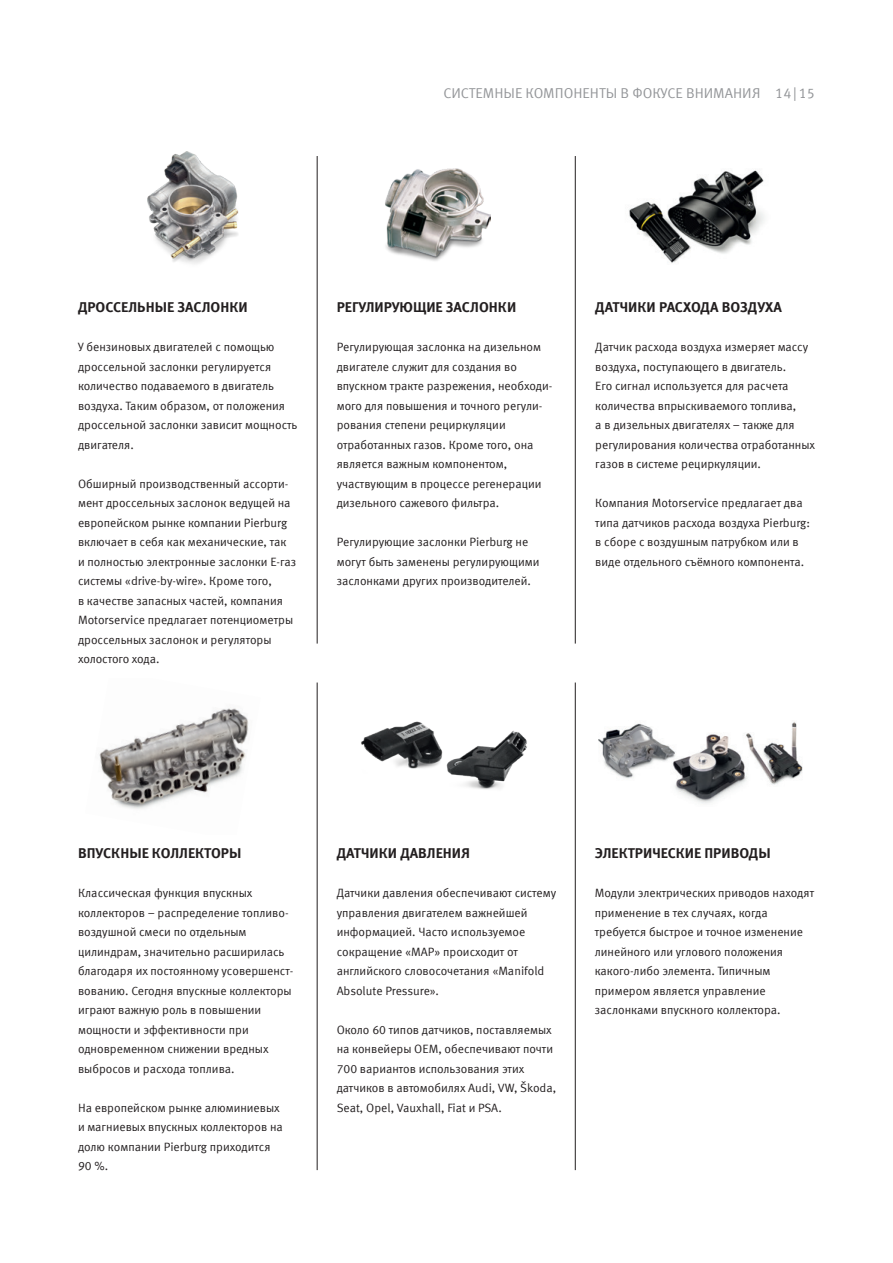
<style>
.page{position:relative;width:893px;height:1263px;background:#fff}
.page>*{position:absolute;margin:0;border:0;box-sizing:border-box;transform-origin:0 0}
.t1{font:700 14.25px "Meta Offc Pro";color:#231f20}
.t2{font:14.25px "Meta Offc Pro Norm";color:#939598}
.t3{font:12px/19.5px "Meta Offc Pro Norm";color:#231f20}
</style>
<div class="page">
<hr style="left:317px;top:682px;width:1px;height:488px;background:#231f20">
<hr style="left:575px;top:682px;width:1px;height:488px;background:#231f20">
<hr style="left:317px;top:156px;width:1px;height:488px;background:#231f20">
<hr style="left:575px;top:156px;width:1px;height:488px;background:#231f20">
<img style="left:598px;top:721px;width:205px;height:83px">
<img style="left:629px;top:170px;width:135px;height:93px">
<img style="left:361px;top:721px;width:166px;height:69px">
<img style="left:99px;top:707px;width:150px;height:102px">
<img style="left:148px;top:151px;width:91px;height:113px">
<img style="left:385px;top:168px;width:106px;height:93px">
<p class="t2" style="left:443px;top:82px;width:373px">СИСТЕМНЫЕ КОМПОНЕНТЫ В ФОКУСЕ ВНИМАНИЯ 14|15</p>
<p class="t1" style="left:78px;top:296px;width:171px">ДРОССЕЛЬНЫЕ ЗАСЛОНКИ</p>
<p class="t3" style="left:78px;top:336px;width:221px">У бензиновых двигателей с помощью дроссельной заслонки регулируется количество подаваемого в двигатель воздуха. Таким образом, от положения дроссельной заслонки зависит мощность двигателя.</p>
<p class="t3" style="left:78px;top:473px;width:220px">Обширный производственный ассорти&shy;мент дроссельных заслонок ведущей на европейском рынке компании Pierburg включает в себя как механические, так<br>и полностью электронные заслонки Е-газ системы «drive-by-wire». Кроме того,<br>в качестве запасных частей, компания Motorservice предлагает потенциометры дроссельных заслонок и регуляторы холостого хода.</p>
<p class="t1" style="left:337px;top:296px;width:181px">РЕГУЛИРУЮЩИЕ ЗАСЛОНКИ</p>
<p class="t3" style="left:337px;top:336px;width:216px">Регулирующая заслонка на дизельном двигателе служит для создания во впускном тракте разрежения, необходи&shy;мого для повышения и точного регули&shy;рования степени рециркуляции отработанных газов. Кроме того, она является важным компонентом, участвующим в процессе регенерации дизельного сажевого фильтра.</p>
<p class="t3" style="left:337px;top:531px;width:204px">Регулирующие заслонки Pierburg не могут быть заменены регулирующими заслонками других производителей.</p>
<p class="t1" style="left:595px;top:296px;width:188px">ДАТЧИКИ РАСХОДА ВОЗДУХА</p>
<p class="t3" style="left:595px;top:336px;width:221px">Датчик расхода воздуха измеряет массу воздуха, поступающего в двигатель.<br>Его сигнал используется для расчета количества впрыскиваемого топлива,<br>а в дизельных двигателях – также для регулирования количества отработанных газов в системе рециркуляции.</p>
<p class="t3" style="left:595px;top:492px;width:216px">Компания Motorservice предлагает два типа датчиков расхода воздуха Pierburg: в сборе с воздушным патрубком или в виде отдельного съёмного компонента.</p>
<p class="t1" style="left:78px;top:842px;width:165px">ВПУСКНЫЕ КОЛЛЕКТОРЫ</p>
<p class="t3" style="left:78px;top:882px;width:216px">Классическая функция впускных коллекторов – распределение топливо&shy;воздушной смеси по отдельным цилиндрам, значительно расширилась благодаря их постоянному усовершенст&shy;вованию. Сегодня впускные коллекторы играют важную роль в повышении мощности и эффективности при одновременном снижении вредных выбросов и расхода топлива.</p>
<p class="t3" style="left:78px;top:1097px;width:206px">На европейском рынке алюминиевых и магниевых впускных коллекторов на долю компании Pierburg приходится<br>90 %.</p>
<p class="t1" style="left:337px;top:842px;width:135px">ДАТЧИКИ ДАВЛЕНИЯ</p>
<p class="t3" style="left:337px;top:882px;width:221px">Датчики давления обеспечивают систему управления двигателем важнейшей информацией. Часто используемое сокращение «MAP» происходит от английского словосочетания «Manifold Absolute Pressure».</p>
<p class="t3" style="left:337px;top:1019px;width:221px">Около 60 типов датчиков, поставляемых на конвейеры OEM, обеспечивают почти 700 вариантов использования этих датчиков в автомобилях Audi, VW, Škoda, Seat, Opel, Vauxhall, Fiat и PSA.</p>
<p class="t1" style="left:595px;top:842px;width:177px">ЭЛЕКТРИЧЕСКИЕ ПРИВОДЫ</p>
<p class="t3" style="left:595px;top:882px;width:221px">Модули электрических приводов находят применение в тех случаях, когда требуется быстрое и точное изменение линейного или углового положения какого-либо элемента. Типичным примером является управление заслонками впускного коллектора.</p>
</div>
